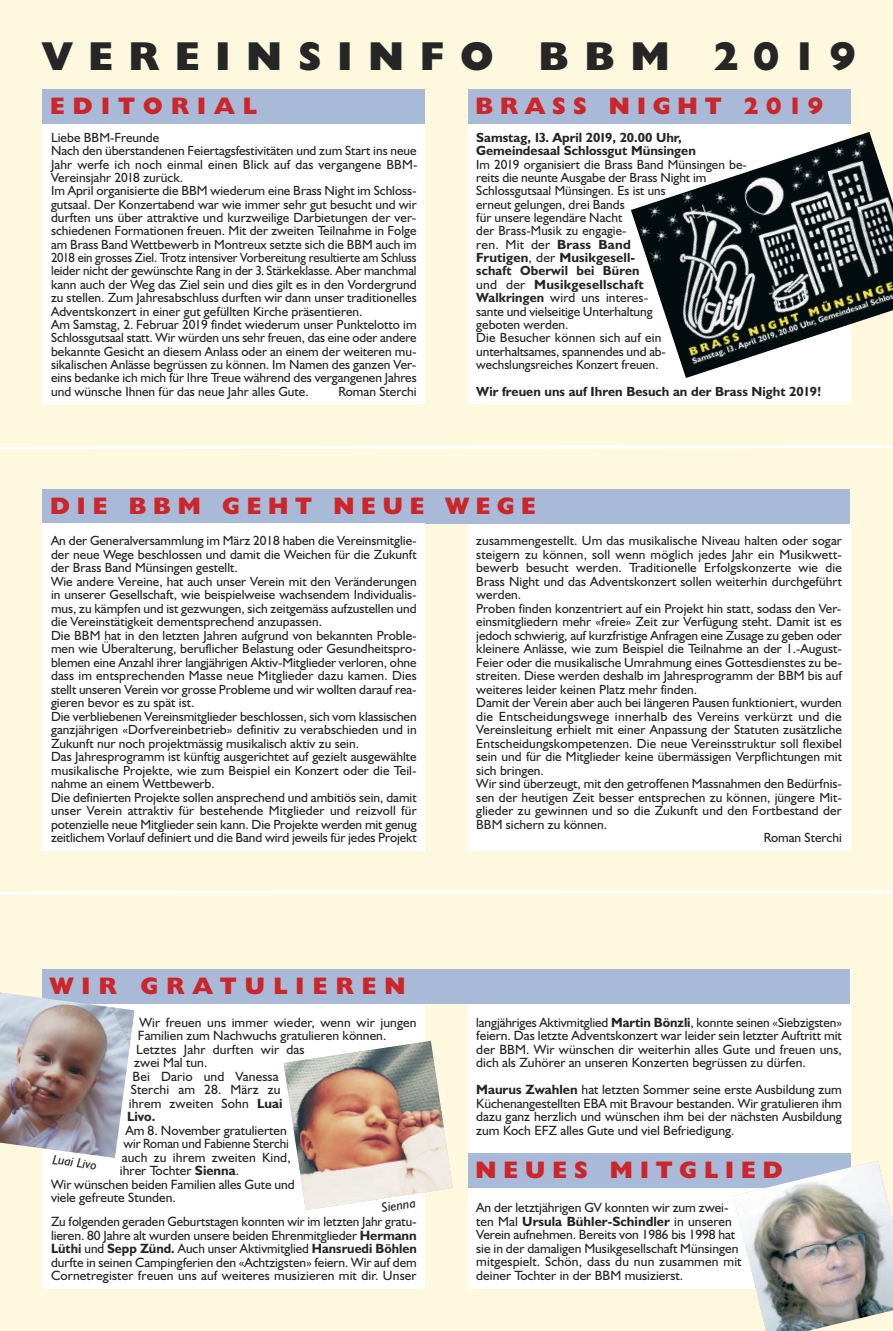
<style>
.page{position:relative;width:893px;height:1331px;background:#fef8de}
.page>*{position:absolute;margin:0;border:0;box-sizing:border-box;transform-origin:0 0}
.t1{font:800 40.5px "Humanist 521 BT";letter-spacing:.4em;color:#272627}
.t2{font:800 24px "Humanist 521 BT";letter-spacing:.3em;color:#cc262b}
.t3{font:800 24px "Humanist 521 BT";letter-spacing:.35em;color:#cc262b}
.t4{font:13.5px/13.5px "Humanist 521 BT";color:#272627;text-align:justify}
.t5{font:13.5px "Humanist 521 BT";color:#272627;scale:.96 1}
.t6{font:italic 13.5px "Humanist 521 BT";color:#272627}
.t7{font:700 13.5px "Humanist 521 BT";color:#272627}
.t8{font:13.35px/13.4px "Humanist 521 BT";color:#272627}
.t9{font:700 13.35px/13.4px "Humanist 521 BT";color:#272627}
.s1{font-weight:700}
</style>
<div class="page">
<div style="left:468px;top:523px;width:382px;height:327px;background:#fff"></div>
<div style="left:43px;top:123px;width:382px;height:281px;background:#fff"></div>
<div style="left:43px;top:89px;width:382px;height:34px;background:#a8bad8"></div>
<div style="left:468px;top:123px;width:382px;height:281px;background:#fff"></div>
<div style="left:43px;top:489px;width:807px;height:34px;background:#a8bad8"></div>
<div style="left:468px;top:89px;width:382px;height:34px;background:#a8bad8"></div>
<div style="left:43px;top:523px;width:382px;height:327px;background:#fff"></div>
<div style="left:43px;top:969px;width:382px;height:319px;background:#fff"></div>
<div style="left:468px;top:969px;width:382px;height:319px;background:#fff"></div>
<div style="left:468px;top:1154px;width:382px;height:34px;background:#a8bad8"></div>
<div style="left:43px;top:969px;width:807px;height:34px;background:#a8bad8"></div>
<img style="left:284px;top:1041px;width:169px;height:169px">
<img style="left:0;top:992px;width:134px;height:166px">
<img style="left:733px;top:1161px;width:160px;height:170px">
<img style="left:631px;top:132px;width:262px;height:246px">
<svg style="left:0;top:445px;width:893px;height:5px"></svg>
<svg style="left:0;top:890px;width:891px;height:5px"></svg>
<h1 class="t1" style="left:43px;top:32px;width:815px">VEREINSINFO BBM 2019</h1>
<h2 class="t3" style="left:50px;top:92px;width:208px">EDITORIAL</h2>
<p class="t8" style="left:51px;top:131px;width:368px">Liebe BBM-Freunde<br>Nach den überstandenen Feiertagsfestivitäten und zum Start ins neue Jahr werfe ich noch einmal einen Blick auf das vergangene BBM-Vereinsjahr 2018 zurück.<br>Im April organisierte die BBM wiederum eine Brass Night im Schloss&shy;gutsaal. Der Konzertabend war wie immer sehr gut besucht und wir durften uns über attraktive und kurzweilige Darbietungen der ver&shy;schiedenen Formationen freuen. Mit der zweiten Teilnahme in Folge am Brass Band Wettbewerb in Montreux setzte sich die BBM auch im 2018 ein grosses Ziel. Trotz intensiver Vorbereitung resultierte am Schluss leider nicht der gewünschte Rang in der 3. Stärkeklasse. Aber manchmal kann auch der Weg das Ziel sein und dies gilt es in den Vordergrund zu stellen. Zum Jahresabschluss durften wir dann unser traditionelles Adventskonzert in einer gut gefüllten Kirche präsentieren.<br>Am Samstag, 2. Februar 2019 findet wiederum unser Punktelotto im Schlossgutsaal statt. Wir würden uns sehr freuen, das eine oder andere bekannte Gesicht an diesem Anlass oder an einem der weiteren mu&shy;sikalischen Anlässe begrüssen zu können. Im Namen des ganzen Ver&shy;eins bedanke ich mich für Ihre Treue während des vergangenen Jahres und wünsche Ihnen für das neue Jahr alles Gute.</p>
<p class="t8" style="left:338px;top:384px;width:80px">Roman Sterchi</p>
<h2 class="t2" style="left:475px;top:92px;width:349px">BRASS NIGHT 2019</h2>
<p class="t9" style="left:476px;top:131px;width:221px">Samstag, 13. April 2019, 20.00 Uhr,<br>Gemeindesaal Schlossgut Münsingen</p>
<p class="t8" style="left:476px;top:157px;width:272px">Im 2019 organisiert die Brass Band Münsingen be&shy;reits die neunte Ausgabe der Brass Night im<br>Schlossgutsaal Münsingen. Es ist uns<br>erneut gelungen, drei Bands<br>für unsere legendäre Nacht<br>der Brass-Musik zu engagie-<br>ren. Mit der <span class="s1">Brass Band<br>Frutigen</span>, der <span class="s1">Musikgesell-<br>schaft Oberwil bei Büren<br></span>und der <span class="s1">Musikgesellschaft<br>Walkringen</span> wird uns interes-<br>sante und vielseitige Unterhaltung<br>geboten werden.<br>Die Besucher können sich auf ein unterhaltsames, spannendes und ab&shy;wechslungsreiches Konzert freuen.</p>
<p class="t9" style="left:476px;top:384px;width:347px">Wir freuen uns auf Ihren Besuch an der Brass Night 2019!</p>
<h2 class="t2" style="left:50px;top:491px;width:487px">DIE BBM GEHT NEUE WEGE</h2>
<p class="t8" style="left:51px;top:534px;width:367px">An der Generalversammlung im März 2018 haben die Vereinsmitglie&shy;der neue Wege beschlossen und damit die Weichen für die Zukunft der Brass Band Münsingen gestellt.<br>Wie andere Vereine, hat auch unser Verein mit den Veränderungen in unserer Gesellschaft, wie beispielweise wachsendem Individualis&shy;mus, zu kämpfen und ist gezwungen, sich zeitgemäss aufzustellen und die Vereinstätigkeit dementsprechend anzupassen.<br>Die BBM hat in den letzten Jahren aufgrund von bekannten Proble&shy;men wie Überalterung, beruflicher Belastung oder Gesundheitspro&shy;blemen eine Anzahl ihrer langjährigen Aktiv-Mitglieder verloren, ohne dass im entsprechenden Masse neue Mitglieder dazu kamen. Dies stellt unseren Verein vor grosse Probleme und wir wollten darauf rea&shy;gieren bevor es zu spät ist.<br>Die verbliebenen Vereinsmitglieder beschlossen, sich vom klassischen ganzjährigen «Dorfvereinbetrieb» definitiv zu verabschieden und in Zukunft nur noch projektmässig musikalisch aktiv zu sein.<br>Das Jahresprogramm ist künftig ausgerichtet auf gezielt ausgewählte musikalische Projekte, wie zum Beispiel ein Konzert oder die Teil&shy;nahme an einem Wettbewerb.<br>Die definierten Projekte sollen ansprechend und ambitiös sein, damit unser Verein attraktiv für bestehende Mitglieder und reizvoll für potenzielle neue Mitglieder sein kann. Die Projekte werden mit genug zeitlichem Vorlauf definiert und die Band wird jeweils für jedes Projekt</p>
<h2 class="t3" style="left:50px;top:972px;width:357px">WIR GRATULIEREN</h2>
<p class="t4" style="left:139px;top:1015px;width:279px">Wir freuen uns immer wieder, wenn wir jungen</p>
<p class="t4" style="left:138px;top:1029px;width:250px">Familien zum Nachwuchs gratulieren können.</p>
<p class="t4" style="left:136px;top:1042px;width:170px">Letztes Jahr durften wir das</p>
<p class="t4" style="left:134px;top:1056px;width:75px">zwei Mal tun.</p>
<p class="t4" style="left:133px;top:1069px;width:148px">Bei Dario und Vanessa</p>
<p class="t4" style="left:131px;top:1083px;width:151px">Sterchi am 28. März zu</p>
<p class="t4" style="left:129px;top:1096px;width:155px">ihrem zweiten Sohn <span class="s1">Luai</span></p>
<p class="t7" style="left:127px;top:1108px;width:30px">Livo.</p>
<p class="t4" style="left:125px;top:1123px;width:163px">Am 8. November gratulierten</p>
<p class="t5" style="left:124px;top:1135px;width:174px">wir Roman und Fabienne Sterchi</p>
<p class="t4" style="left:122px;top:1150px;width:171px">auch zu ihrem zweiten Kind,</p>
<p class="t4" style="left:120px;top:1164px;width:121px">ihrer Tochter <span class="s1">Sienna</span>.</p>
<p class="t4" style="left:51px;top:1177px;width:245px">Wir wünschen beiden Familien alles Gute und</p>
<p class="t4" style="left:51px;top:1191px;width:126px">viele gefreute Stunden.</p>
<p class="t4" style="left:51px;top:1215px;width:367px">Zu folgenden geraden Geburtstagen konnten wir im letzten Jahr gratu&shy;lieren. 80 Jahre alt wurden unsere beiden Ehrenmitglieder <span class="s1">Hermann Lüthi</span> und <span class="s1">Sepp Zünd.</span> Auch unser Aktivmitglied <span class="s1">Hansruedi Böhlen </span>durfte in seinen Campingferien den «Achtzigsten» feiern. Wir auf dem Cornetregister freuen uns auf weiteres musizieren mit dir. Unser</p>
<p class="t6" style="left:54px;top:1151px;width:46px;rotate:8deg">Luai Livo</p>
<p class="t6" style="left:381px;top:1199px;width:35px;rotate:-9deg">Sienna</p>
<p class="t8" style="left:476px;top:534px;width:367px">zusammengestellt. Um das musikalische Niveau halten oder sogar</p>
<p class="t8" style="left:476px;top:547px;width:367px">steigern zu können, soll wenn möglich jedes Jahr ein Musikwett-</p>
<p class="t8" style="left:476px;top:561px;width:367px">bewerb besucht werden. Traditionelle Erfolgskonzerte wie die</p>
<p class="t8" style="left:476px;top:574px;width:367px">Brass Night und das Adventskonzert sollen weiterhin durchgeführt</p>
<p class="t8" style="left:476px;top:588px;width:46px">werden.</p>
<p class="t8" style="left:476px;top:601px;width:367px">Proben finden konzentriert auf ein Projekt hin statt, sodass den Ver-</p>
<p class="t8" style="left:476px;top:615px;width:367px">einsmitgliedern mehr «freie» Zeit zur Verfügung steht. Damit ist es</p>
<p class="t8" style="left:476px;top:628px;width:367px">jedoch schwierig, auf kurzfristige Anfragen eine Zusage zu geben oder</p>
<p class="t8" style="left:476px;top:642px;width:367px">kleinere Anlässe, wie zum Beispiel die Teilnahme an der 1.-August-</p>
<p class="t8" style="left:476px;top:655px;width:367px">Feier oder die musikalische Umrahmung eines Gottesdienstes zu be-</p>
<p class="t8" style="left:476px;top:669px;width:367px">streiten. Diese werden deshalb im Jahresprogramm der BBM bis auf</p>
<p class="t8" style="left:476px;top:682px;width:222px">weiteres leider keinen Platz mehr finden.</p>
<p class="t8" style="left:476px;top:696px;width:367px">Damit der Verein aber auch bei längeren Pausen funktioniert, wurden</p>
<p class="t8" style="left:476px;top:709px;width:367px">die Entscheidungswege innerhalb des Vereins verkürzt und die</p>
<p class="t8" style="left:476px;top:723px;width:367px">Vereinsleitung erhielt mit einer Anpassung der Statuten zusätzliche</p>
<p class="t8" style="left:476px;top:736px;width:367px">Entscheidungskompetenzen. Die neue Vereinsstruktur soll flexibel</p>
<p class="t8" style="left:476px;top:750px;width:367px">sein und für die Mitglieder keine übermässigen Verpflichtungen mit</p>
<p class="t8" style="left:476px;top:763px;width:69px">sich bringen.</p>
<p class="t8" style="left:476px;top:777px;width:367px">Wir sind überzeugt, mit den getroffenen Massnahmen den Bedürfnis-</p>
<p class="t8" style="left:476px;top:790px;width:367px">sen der heutigen Zeit besser entsprechen zu können, jüngere Mit-</p>
<p class="t8" style="left:476px;top:804px;width:367px">glieder zu gewinnen und so die Zukunft und den Fortbestand der</p>
<p class="t8" style="left:476px;top:817px;width:132px">BBM sichern zu können.</p>
<p class="t8" style="left:764px;top:831px;width:80px">Roman Sterchi</p>
<p class="t4" style="left:476px;top:1015px;width:367px">langjähriges Aktivmitglied <span class="s1">Martin Bönzli</span>, konnte seinen «Siebzigsten» feiern. Das letzte Adventskonzert war leider sein letzter Auftritt mit der BBM. Wir wünschen dir weiterhin alles Gute und freuen uns, dich als Zuhörer an unseren Konzerten begrüssen zu dürfen.</p>
<p class="t4" style="left:476px;top:1083px;width:367px"><span class="s1">Maurus Zwahlen</span> hat letzten Sommer seine erste Ausbildung zum Küchenangestellten EBA mit Bravour bestanden. Wir gratulieren ihm dazu ganz herzlich und wünschen ihm bei der nächsten Ausbildung zum Koch EFZ alles Gute und viel Befriedigung.</p>
<h2 class="t2" style="left:475px;top:1156px;width:309px">NEUES MITGLIED</h2>
<p class="t4" style="left:476px;top:1201px;width:267px;text-align:left">An der letztjährigen GV konnten wir zum zwei&shy;ten Mal <span class="s1">Ursula Bühler-Schindler</span> in unseren Verein aufnehmen. Bereits von 1986 bis 1998 hat sie in der damaligen Musikgesellschaft Münsingen mitgespielt. Schön, dass du nun zusammen mit deiner Tochter in der BBM musizierst.</p>
</div>
